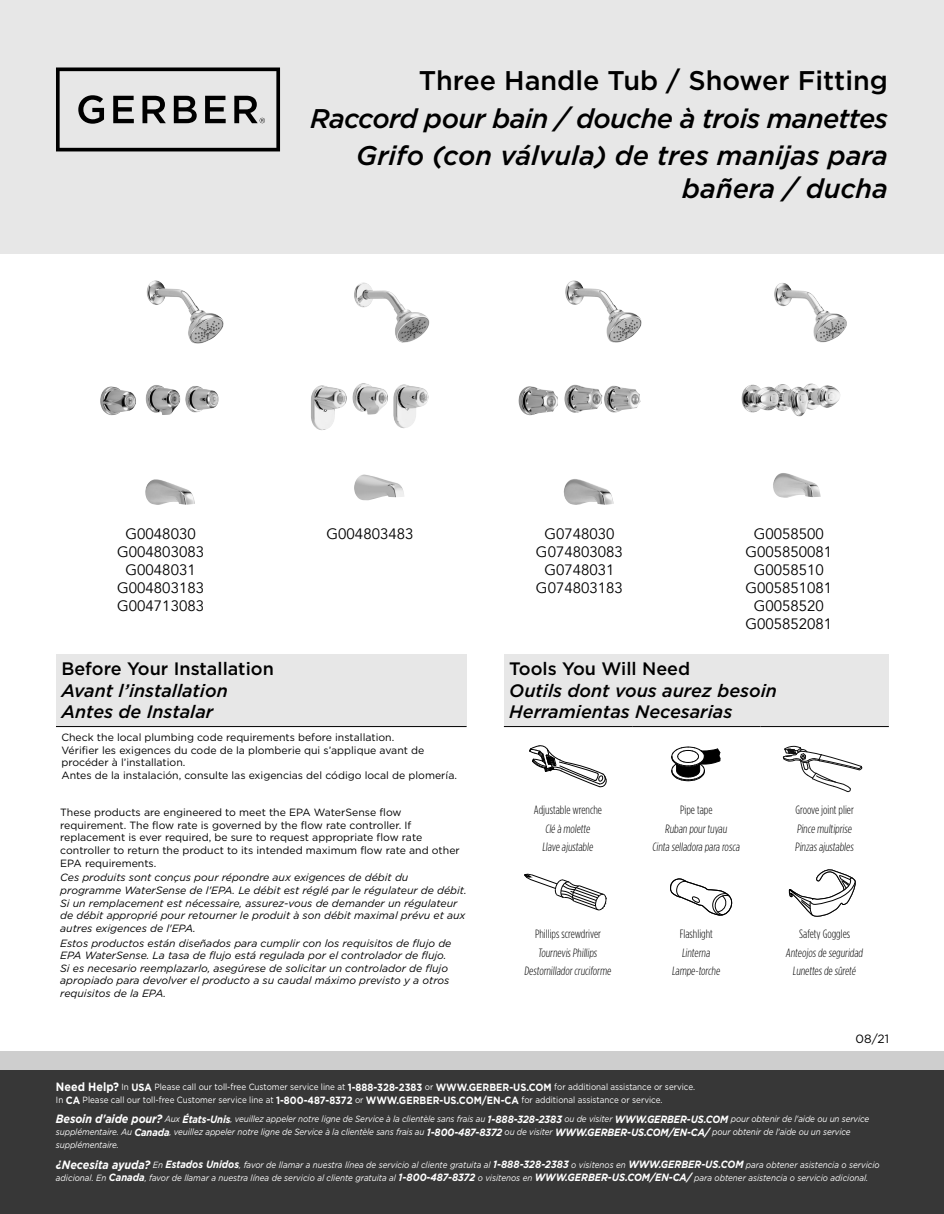
<style>
.page{position:relative;width:944px;height:1214px;background:#fff}
.page>*{position:absolute;margin:0;border:0;box-sizing:border-box;transform-origin:0 0}
.t1{font:italic 500 27px/37.8px "Gotham";letter-spacing:-.015em;color:#000;text-align:right}
.t2{font:500 27px "Gotham";color:#000}
.t3{font:italic 500 18px/21.6px "Gotham";color:#000}
.t4{font:500 18px "Gotham";color:#000}
.t5{font:15px/18px "Avenir";color:#000;text-align:center}
.t6{font:300 12px "Gotham Condensed";color:#000}
.t7{font:12px "Gotham";color:#000}
.t8{font:italic 10.5px/12.6px "Gotham";color:#000}
.t9{font:10.5px/12.6px "Gotham";color:#000}
.t10{font:italic 9px/12.8px "Gotham";letter-spacing:-.01em;color:#fff;scale:.9 1}
.t11{font:9px/12.8px "Gotham";color:#fff;scale:.9 1}
.s1{font-weight:700;font-size:12px}
.s2{font-weight:700;font-size:10.5px}
</style>
<div class="page">
<div style="left:0;top:0;width:944px;height:253px;background:#e7e7e7"></div>
<div style="left:0;top:1051px;width:944px;height:163px;background:#cecece"></div>
<div style="left:0;top:1070px;width:944px;height:144px;background:#373737"></div>
<svg style="left:56px;top:67px;width:224px;height:84px"></svg>
<img style="left:100px;top:280px;width:124px;height:225px">
<img style="left:352px;top:283px;width:77px;height:131px">
<img style="left:518px;top:280px;width:124px;height:135px">
<img style="left:741px;top:283px;width:106px;height:215px">
<div style="left:504px;top:654px;width:384px;height:72px;background:#e7e7e7"></div>
<hr style="left:504px;top:726px;width:128px;height:1px;background:#000">
<hr style="left:632px;top:726px;width:128px;height:1px;background:#000">
<hr style="left:760px;top:726px;width:128px;height:1px;background:#000">
<svg style="left:529px;top:745px;width:78px;height:42px"></svg>
<svg style="left:671px;top:747px;width:49px;height:34px"></svg>
<svg style="left:783px;top:746px;width:79px;height:46px"></svg>
<svg style="left:524px;top:873px;width:83px;height:37px"></svg>
<svg style="left:670px;top:878px;width:62px;height:37px"></svg>
<svg style="left:789px;top:869px;width:66px;height:47px"></svg>
<div style="left:56px;top:654px;width:410px;height:72px;background:#e7e7e7"></div>
<hr style="left:56px;top:726px;width:410px;height:1px;background:#000">
<h1 class="t2" style="left:419px;top:62px;width:470px">Three Handle Tub / Shower Fitting</h1>
<h1 class="t1" style="left:310px;top:99px;width:579px">Raccord pour bain / douche à trois manettes<br>Grifo (con válvula) de tres manijas para</h1>
<h1 class="t1" style="left:682px;top:169px;width:207px">bañera / ducha</h1>
<h3 class="t5" style="left:117px;top:525px;width:88px">G0048030<br>G004803083<br>G0048031<br>G004803183<br>G004713083</h3>
<h3 class="t5" style="left:326px;top:525px;width:88px">G004803483</h3>
<h3 class="t5" style="left:536px;top:525px;width:88px">G0748030<br>G074803083<br>G0748031<br>G074803183</h3>
<h3 class="t5" style="left:745px;top:525px;width:88px">G0058500<br>G005850081<br>G0058510<br>G005851081<br>G0058520<br>G005852081</h3>
<h2 class="t4" style="left:509px;top:657px;width:182px">Tools You Will Need</h2>
<h2 class="t3" style="left:509px;top:679px;width:269px">Outils dont vous aurez besoin<br>Herramientas Necesarias</h2>
<h2 class="t4" style="left:61px;top:657px;width:214px">Before Your Installation</h2>
<h2 class="t3" style="left:61px;top:679px;width:168px">Avant l’installation<br>Antes de Instalar</h2>
<p class="t9" style="left:61px;top:730px;width:397px">Check the local plumbing code requirements before installation.<br>Vérifier les exigences du code de la plomberie qui s’applique avant de procéder à l’installation.<br>Antes de la instalación, consulte las exigencias del código local de plomería.</p>
<p class="t9" style="left:60px;top:806px;width:401px">These products are engineered to meet the EPA WaterSense flow requirement. The flow rate is governed by the flow rate controller. If replacement is ever required, be sure to request appropriate flow rate controller to return the product to its intended maximum flow rate and other EPA requirements.</p>
<p class="t8" style="left:60px;top:871px;width:408px">Ces produits sont conçus pour répondre aux exigences de débit du programme WaterSense de l'EPA. Le débit est réglé par le régulateur de débit.<br>Si un remplacement est nécessaire, assurez-vous de demander un régulateur de débit approprié pour retourner le produit à son débit maximal prévu et aux autres exigences de l'EPA.</p>
<p class="t8" style="left:60px;top:936px;width:393px">Estos productos están diseñados para cumplir con los requisitos de flujo de EPA WaterSense. La tasa de flujo está regulada por el controlador de flujo.<br>Si es necesario reemplazarlo, asegúrese de solicitar un controlador de flujo apropiado para devolver el producto a su caudal máximo previsto y a otros requisitos de la EPA.</p>
<h3 class="t6" style="left:534px;top:803px;width:70px">Adjustable wrenche</h3>
<h3 class="t6" style="left:680px;top:803px;width:34px">Pipe tape</h3>
<h3 class="t6" style="left:795px;top:803px;width:60px">Groove joint plier</h3>
<h3 class="t6" style="left:545px;top:821px;width:48px">Clé à molette</h3>
<h3 class="t6" style="left:665px;top:821px;width:65px">Ruban pourtuyau</h3>
<h3 class="t6" style="left:796px;top:821px;width:58px">Pince multiprise</h3>
<h3 class="t6" style="left:542px;top:840px;width:54px">Llave ajustable</h3>
<h3 class="t6" style="left:652px;top:840px;width:90px">Cinta selladora para rosca</h3>
<h3 class="t6" style="left:795px;top:840px;width:62px">Pinzas ajustables</h3>
<h3 class="t6" style="left:535px;top:927px;width:67px">Phillips screwdriver</h3>
<h3 class="t6" style="left:680px;top:927px;width:34px">Flashlight</h3>
<h3 class="t6" style="left:799px;top:927px;width:53px">Safety Goggles</h3>
<h3 class="t6" style="left:538px;top:946px;width:62px">Tournevis Phillips</h3>
<h3 class="t6" style="left:682px;top:946px;width:31px">Linterna</h3>
<h3 class="t6" style="left:785px;top:946px;width:80px">Anteojos de seguridad</h3>
<h3 class="t6" style="left:524px;top:964px;width:90px">Destornilladorcruciforme</h3>
<h3 class="t6" style="left:672px;top:964px;width:51px">Lampe-torche</h3>
<h3 class="t6" style="left:792px;top:964px;width:66px">Lunettes de sûreté</h3>
<h3 class="t7" style="left:855px;top:1031px;width:35px">08/21</h3>
<p class="t11" style="left:56px;top:1080px;width:711px"><span class="s1">Need Help?</span> In <span class="s2">USA</span> Please call our toll-free Customer service line at <span class="s2">1-888-328-2383</span> or <span class="s2">WWW.GERBER-US.COM</span> for additional assistance or service.<br>In <span class="s2">CA</span> Please call our toll-free Customer service line at <span class="s2">1-800-487-8372</span> or <span class="s2">WWW.GERBER-US.COM/EN-CA</span> for additional assistance or service.</p>
<p class="t10" style="left:56px;top:1112px;width:905px"><span class="s1">Besoin d'aide pour?</span> Aux <span class="s2">États-Unis</span>, veuillez appeler notre ligne de Service à la clientèle sans frais au <span class="s2">1-888-328-2383</span> ou de visiter <span class="s2">WWW.GERBER-US.COM</span> pour obtenir de l'aide ou un service supplémentaire. Au <span class="s2">Canada</span>, veuillez appeler notre ligne de Service à la clientèle sans frais au <span class="s2">1-800-487-8372</span> ou de visiter <span class="s2">WWW.GERBER-US.COM/EN-CA/</span> pour obtenir de l'aide ou un service supplémentaire.</p>
<p class="t10" style="left:56px;top:1158px;width:916px"><span class="s1">¿Necesita ayuda?</span> En <span class="s2">Estados Unidos</span>, favor de llamar a nuestra línea de servicio al cliente gratuita al <span class="s2">1-888-328-2383</span> o visitenos en <span class="s2">WWW.GERBER-US.COM</span> para obtener asistencia o servicio adicional. En <span class="s2">Canada</span>, favor de llamar a nuestra línea de servicio al cliente gratuita al <span class="s2">1-800-487-8372</span> o visitenos en <span class="s2">WWW.GERBER-US.COM/EN-CA/</span> para obtener asistencia o servicio adicional.</p>
</div>
